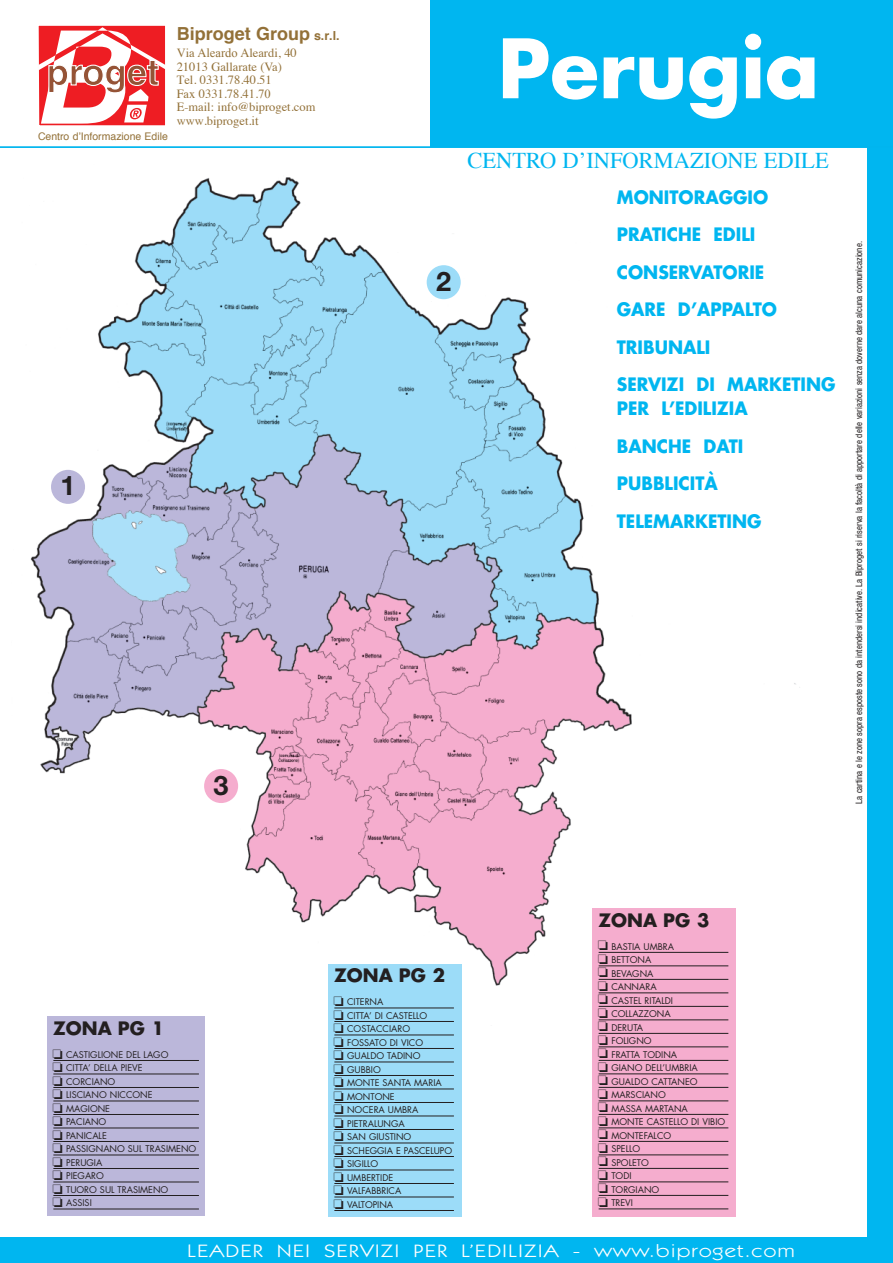
<style>
.page{position:relative;width:893px;height:1263px;background:#fff}
.page>*{position:absolute;margin:0;border:0;box-sizing:border-box;transform-origin:0 0}
.t1{font:700 79.5px "Futura";color:#fff}
.t2{font:700 27px "Helvetica Neue";color:#231f20}
.t3{font:22.5px "Times";color:#00b6f0}
.t4{font:700 18px/37.5px "Futura";color:#00b6f0;scale:.95 1}
.t5{font:18px "Itc Kabel";letter-spacing:.05em;color:#fff;scale:1.25 1}
.t6{font:700 18px "Futura";color:#231f20}
.t7{font:700 18px "Helvetica";color:#937138}
.t8{font:13.5px/13.5px "Zapf Dingbats";color:#231f20;text-align:justify}
.t9{font:12.45px/13.5px "Times";color:#937138}
.t10{font:10.5px "Helvetica";color:#937138}
.t11{font:9px/13.5px "Futura";color:#231f20}
.t12{font:condensed 9px "Helvetica Neue";color:#231f20}
.s1{font-size:12.45px}
.s2{font-family:"Times New Roman"}
</style>
<div class="page">
<img style="left:30px;top:177px;width:770px;height:848px">
<div style="left:430px;top:0;width:463px;height:146px;background:#00b6f0"></div>
<div style="left:867px;top:39px;width:26px;height:1224px;background:#00b6f0"></div>
<div style="left:0;top:1237px;width:893px;height:26px;background:#00b6f0"></div>
<hr style="left:0;top:146px;width:893px;height:2px;background:#00b6f0">
<svg style="left:38px;top:25px;width:127px;height:101px"></svg>
<div style="left:328px;top:964px;width:133px;height:252px;background:#9cdcf8"></div>
<hr style="left:334px;top:1008px;width:120px;height:1px;background:#231f20">
<hr style="left:334px;top:1021px;width:120px;height:1px;background:#231f20">
<hr style="left:334px;top:1035px;width:120px;height:1px;background:#231f20">
<hr style="left:334px;top:1048px;width:120px;height:1px;background:#231f20">
<hr style="left:334px;top:1062px;width:120px;height:1px;background:#231f20">
<hr style="left:334px;top:1075px;width:120px;height:1px;background:#231f20">
<hr style="left:334px;top:1089px;width:120px;height:1px;background:#231f20">
<hr style="left:334px;top:1102px;width:120px;height:1px;background:#231f20">
<hr style="left:334px;top:1116px;width:120px;height:1px;background:#231f20">
<hr style="left:334px;top:1129px;width:120px;height:1px;background:#231f20">
<hr style="left:334px;top:1143px;width:120px;height:1px;background:#231f20">
<hr style="left:334px;top:1156px;width:120px;height:1px;background:#231f20">
<hr style="left:334px;top:1170px;width:120px;height:1px;background:#231f20">
<hr style="left:334px;top:1183px;width:120px;height:1px;background:#231f20">
<hr style="left:334px;top:1197px;width:120px;height:1px;background:#231f20">
<hr style="left:334px;top:1210px;width:120px;height:1px;background:#231f20">
<div style="left:47px;top:1016px;width:157px;height:200px;background:#bbb7da"></div>
<hr style="left:53px;top:1060px;width:146px;height:1px;background:#231f20">
<hr style="left:53px;top:1074px;width:146px;height:1px;background:#231f20">
<hr style="left:53px;top:1087px;width:146px;height:1px;background:#231f20">
<hr style="left:53px;top:1101px;width:146px;height:1px;background:#231f20">
<hr style="left:53px;top:1114px;width:146px;height:1px;background:#231f20">
<hr style="left:53px;top:1128px;width:146px;height:1px;background:#231f20">
<hr style="left:53px;top:1141px;width:146px;height:1px;background:#231f20">
<hr style="left:53px;top:1155px;width:146px;height:1px;background:#231f20">
<hr style="left:53px;top:1168px;width:146px;height:1px;background:#231f20">
<hr style="left:53px;top:1182px;width:146px;height:1px;background:#231f20">
<hr style="left:53px;top:1195px;width:146px;height:1px;background:#231f20">
<hr style="left:53px;top:1209px;width:146px;height:1px;background:#231f20">
<div style="left:592px;top:908px;width:143px;height:308px;background:#f5adce"></div>
<hr style="left:599px;top:952px;width:129px;height:1px;background:#231f20">
<hr style="left:599px;top:965px;width:129px;height:1px;background:#231f20">
<hr style="left:599px;top:979px;width:129px;height:1px;background:#231f20">
<hr style="left:599px;top:992px;width:129px;height:1px;background:#231f20">
<hr style="left:599px;top:1006px;width:129px;height:1px;background:#231f20">
<hr style="left:599px;top:1019px;width:129px;height:1px;background:#231f20">
<hr style="left:599px;top:1033px;width:129px;height:1px;background:#231f20">
<hr style="left:599px;top:1046px;width:129px;height:1px;background:#231f20">
<hr style="left:599px;top:1060px;width:129px;height:1px;background:#231f20">
<hr style="left:599px;top:1073px;width:129px;height:1px;background:#231f20">
<hr style="left:599px;top:1087px;width:129px;height:1px;background:#231f20">
<hr style="left:599px;top:1100px;width:129px;height:1px;background:#231f20">
<hr style="left:599px;top:1114px;width:129px;height:1px;background:#231f20">
<hr style="left:599px;top:1127px;width:129px;height:1px;background:#231f20">
<hr style="left:599px;top:1141px;width:129px;height:1px;background:#231f20">
<hr style="left:599px;top:1154px;width:129px;height:1px;background:#231f20">
<hr style="left:599px;top:1168px;width:129px;height:1px;background:#231f20">
<hr style="left:599px;top:1181px;width:129px;height:1px;background:#231f20">
<hr style="left:599px;top:1195px;width:129px;height:1px;background:#231f20">
<hr style="left:599px;top:1208px;width:129px;height:1px;background:#231f20">
<div style="left:427px;top:265px;width:34px;height:34px;background:#9cdcf8;border-radius:50%"></div>
<div style="left:51px;top:470px;width:34px;height:34px;background:#bbb7da;border-radius:50%"></div>
<div style="left:204px;top:769px;width:34px;height:34px;background:#f5adce;border-radius:50%"></div>
<p class="t10" style="left:38px;top:132px;width:131px">Centro d’Informazione Edile</p>
<h3 class="t7" style="left:177px;top:26px;width:164px">Biproget Group <span class="s1">s.r.l.</span></h3>
<h3 class="t9" style="left:177px;top:47px;width:140px">Via A<span class="s2">leardo</span> Aleardi, 40<br>21013 Gallarate (Va)<br>Tel. 0331.78.40.51<br>Fax 0331.78.4<span class="s2">1</span>.<span class="s2">70<br></span>E-mail: info@biproget.com www.biproget.<span class="s2">it</span></h3>
<h2 class="t2" style="left:61px;top:475px;width:17px">1</h2>
<h2 class="t2" style="left:214px;top:776px;width:17px">3</h2>
<h2 class="t2" style="left:436px;top:272px;width:17px">2</h2>
<h1 class="t1" style="left:498px;top:32px;width:323px">Perugia</h1>
<h3 class="t3" style="left:467px;top:151px;width:363px">CENTRO D’INFORMAZIONE EDILE</h3>
<h3 class="t4" style="left:617px;top:180px;width:232px">MONITORAGGIO<br>PRATICHE EDILI<br>CONSERVATORIE<br>GARE D’APPALTO<br>TRIBUNALI<br>SERVIZI DI MARKETING</h3>
<h3 class="t4" style="left:617px;top:391px;width:154px">PER L’EDILIZIA<br>BANCHE DATI<br>PUBBLICITÀ<br>TELEMARKETING</h3>
<p class="t12" style="left:856px;top:804px;width:564px;rotate:-90deg">La cartina e le zone sopra esposte sono da intendersi indicative. La Biproget si riserva la facoltà di apportare delle variazioni senza doverne dare alcuna comunicazione.</p>
<h3 class="t6" style="left:53px;top:1020px;width:112px">ZONA PG 1</h3>
<p class="t11" style="left:66px;top:1048px;width:132px">CASTIGLIONE DEL LAGO<br>CITTA’ DELLA PIEVE<br>CORCIANO<br>LISCIANO NICCONE<br>MAGIONE<br>PACIANO<br>PANICALE<br>PASSIGNANO SUL TRASIMENO<br>PERUGIA<br>PIEGARO<br>TUORO SUL TRASIMENO<br>ASSISI</p>
<h3 class="t8" style="left:53px;top:1047px;width:12px">❏ ❏ ❏ ❏ ❏ ❏ ❏ ❏ ❏ ❏ ❏ ❏</h3>
<h3 class="t6" style="left:334px;top:967px;width:112px">ZONA PG 2</h3>
<p class="t11" style="left:347px;top:996px;width:107px">CITERNA<br>CITTA’ DI CASTELLO<br>COSTACCIARO<br>FOSSATO DI VICO<br>GUALDO TADINO<br>GUBBIO<br>MONTE SANTA MARIA<br>MONTONE<br>NOCERA UMBRA<br>PIETRALUNGA<br>SAN GIUSTINO<br>SCHEGGIA E PASCELUPO<br>SIGILLO<br>UMBERTIDE<br>VALFABBRICA<br>VALTOPINA</p>
<h3 class="t8" style="left:333px;top:994px;width:12px">❏ ❏ ❏ ❏ ❏ ❏ ❏ ❏ ❏ ❏ ❏ ❏ ❏ ❏ ❏ ❏</h3>
<h3 class="t6" style="left:598px;top:912px;width:112px">ZONA PG 3</h3>
<p class="t11" style="left:611px;top:940px;width:115px">BASTIA UMBRA<br>BETTONA<br>BEVAGNA<br>CANNARA<br>CASTEL RITALDI<br>COLLAZZONA<br>DERUTA<br>FOLIGNO<br>FRATTA TODINA<br>GIANO DELL’UMBRIA<br>GUALDO CATTANEO<br>MARSCIANO<br>MASSA MARTANA<br>MONTE CASTELLO DI VIBIO<br>MONTEFALCO<br>SPELLO<br>SPOLETO<br>TODI<br>TORGIANO<br>TREVI</p>
<h3 class="t8" style="left:598px;top:939px;width:12px">❏ ❏ ❏ ❏ ❏ ❏ ❏ ❏ ❏ ❏ ❏ ❏ ❏ ❏ ❏ ❏ ❏ ❏ ❏ ❏</h3>
<h3 class="t5" style="left:187px;top:1244px;width:488px">LEADER NEI SERVIZI PER L’EDILIZIA - www.biproget.com</h3>
</div>
